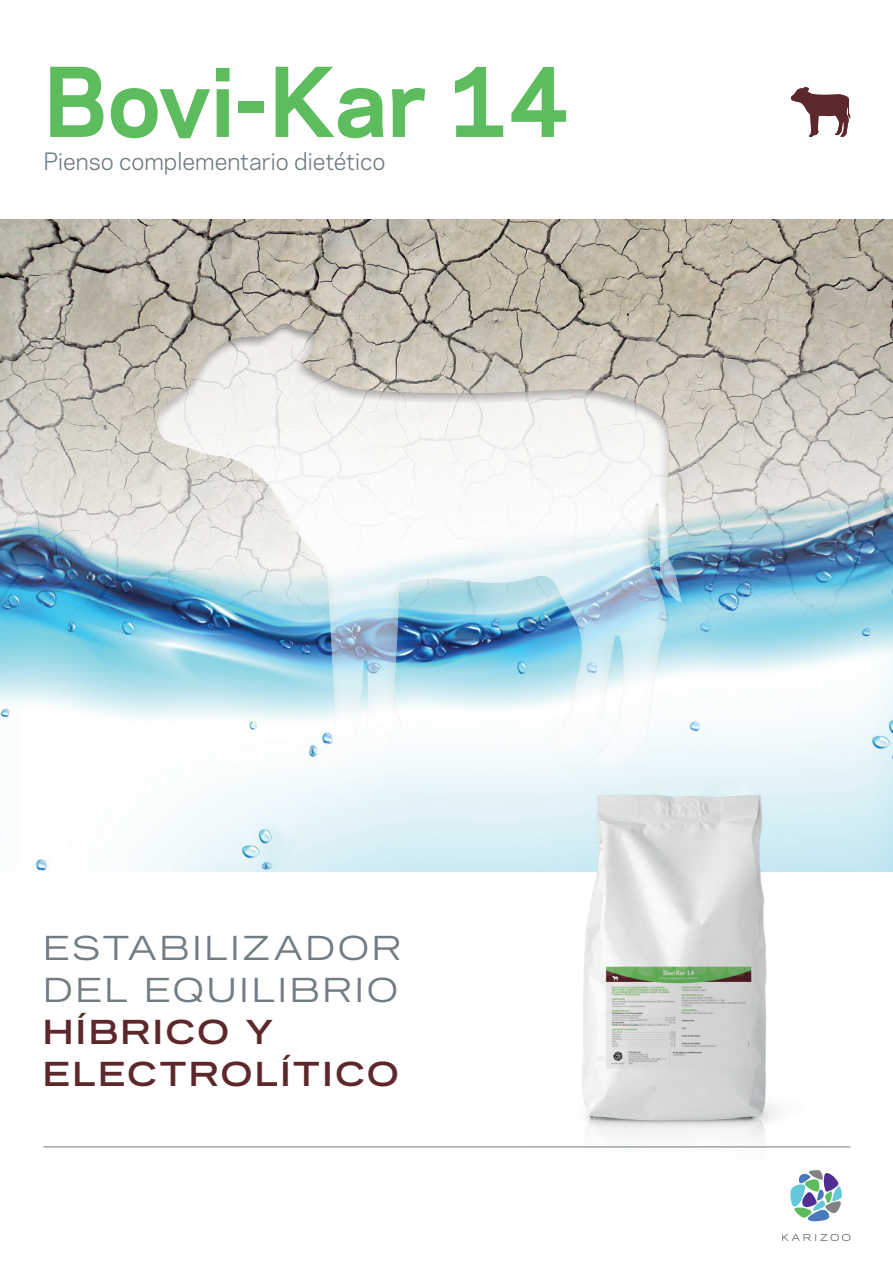
<style>
.page{position:relative;width:893px;height:1263px;background:#fff}
.page>*{position:absolute;margin:0;border:0;box-sizing:border-box;transform-origin:0 0}
.t1{font:700 90px "Galaxie Polaris";letter-spacing:-.015em;color:#5cbc5e}
.t2{font:34.5px/42px "Reservation Wide";letter-spacing:.095em;color:#717d83}
.t3{font:700 34.5px/42px "Reservation Wide";letter-spacing:.085em;color:#5d282b}
.t4{font:22.5px "Galaxie Polaris";letter-spacing:-.01em;color:#717d83}
</style>
<div class="page">
<img style="left:0;top:219px;width:893px;height:85px">
<img style="left:0;top:304px;width:893px;height:568px">
<hr style="left:43px;top:1147px;width:807px;height:1px;background:#717d83">
<svg style="left:790px;top:1170px;width:52px;height:51px"></svg>
<svg style="left:782px;top:1234px;width:68px;height:7px"></svg>
<svg style="left:791px;top:86px;width:59px;height:51px"></svg>
<img style="left:528px;top:765px;width:292px;height:418px">
<img style="left:583px;top:794px;width:42px;height:219px">
<img style="left:156px;top:322px;width:525px;height:447px">
<h1 class="t1" style="left:43px;top:35px;width:528px">Bovi-Kar 14</h1>
<p class="t4" style="left:43px;top:145px;width:343px">Pienso complementario dietético</p>
<h2 class="t2" style="left:43px;top:928px;width:359px">ESTABILIZADOR<br>DEL EQUILIBRIO</h2>
<h2 class="t3" style="left:43px;top:1012px;width:357px">HÍBRICO Y<br>ELECTROLÍTICO</h2>
</div>
